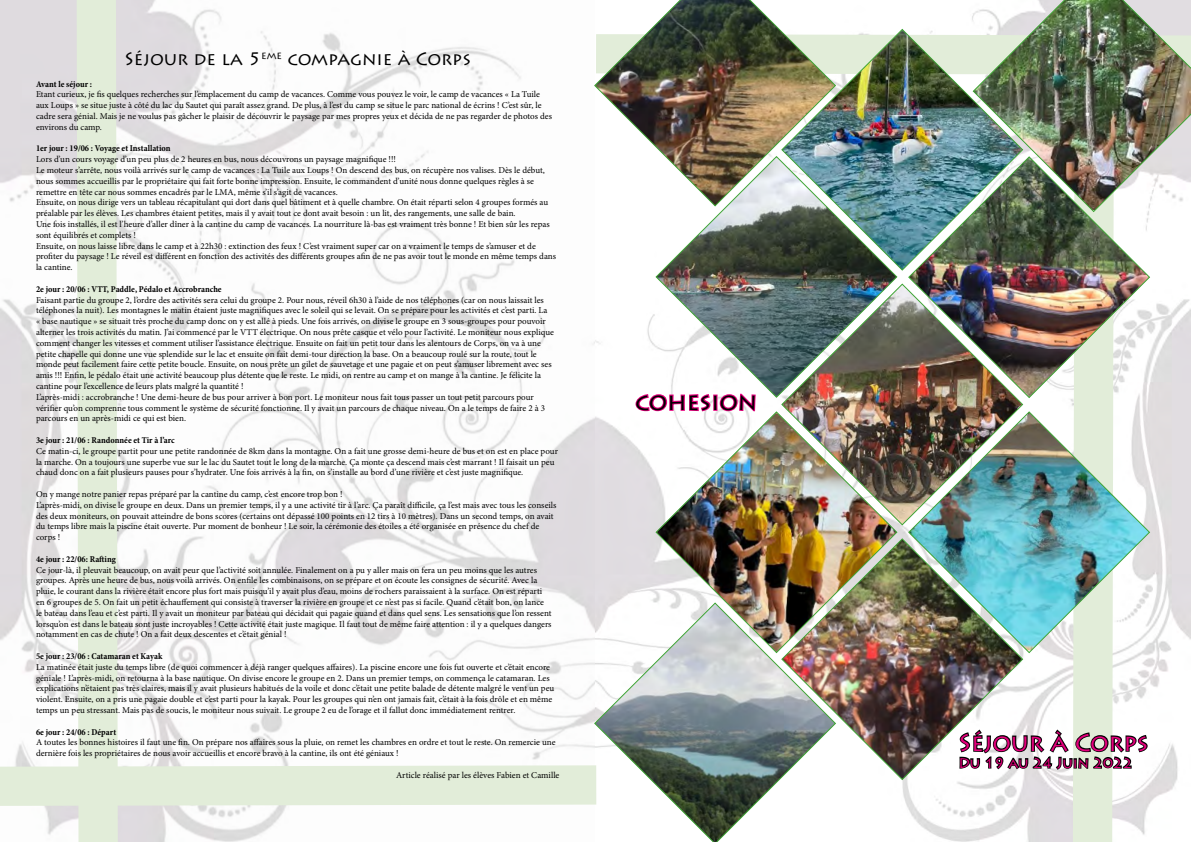
<style>
.page{position:relative;width:1191px;height:842px;background:#fff}
.page>*{position:absolute;margin:0;border:0;box-sizing:border-box;transform-origin:0 0}
.t1{font:24px "Lithos Pro";color:#e6007d}
.t2{font:24px "Lithos Pro";letter-spacing:-.01em;color:#000}
.t3{font:18px "Lithos Pro";color:#000}
.t4{font:14px "Lithos Pro";color:#e6007d}
.t5{font:9px/10.8px "Minion Pro";color:#000}
.t6{font:700 condensed 9px "Minion Pro";color:#000}
</style>
<div class="page">
<img style="left:0;top:0;width:1191px;height:842px">
<h2 class="t3" style="left:124px;top:48px;width:348px">Séjour de la 5<sup>eme</sup> compagnie à Corps</h2>
<p class="t6" style="left:36px;top:78px;width:58px">Avant le séjour :</p>
<p class="t5" style="left:36px;top:89px;width:517px">Etant curieux, je fis quelques recherches sur l’emplacement du camp de vacances. Comme vous pouvez le voir, le camp de vacances « La Tuile aux Loups » se situe juste à côté du lac du Sautet qui paraît assez grand. De plus, à l’est du camp se situe le parc national de écrins ! C’est sûr, le cadre sera génial. Mais je ne voulus pas gâcher le plaisir de découvrir le paysage par mes propres yeux et décida de ne pas regarder de photos des environs du camp.</p>
<p class="t6" style="left:36px;top:142px;width:136px">1er jour : 19/06 : Voyage et Installation</p>
<p class="t5" style="left:36px;top:154px;width:521px">Lors d’un cours voyage d’un peu plus de 2 heures en bus, nous découvrons un paysage magnifique !!!<br>Le moteur s’arrête, nous voilà arrivés sur le camp de vacances : La Tuile aux Loups ! On descend des bus, on récupère nos valises. Dès le début, nous sommes accueillis par le propriétaire qui fait forte bonne impression. Ensuite, le commandent d’unité nous donne quelques règles à se remettre en tête car nous sommes encadrés par le LMA, même s’il s’agit de vacances.<br>Ensuite, on nous dirige vers un tableau récapitulant qui dort dans quel bâtiment et à quelle chambre. On était réparti selon 4 groupes formés au préalable par les élèves. Les chambres étaient petites, mais il y avait tout ce dont avait besoin : un lit, des rangements, une salle de bain.<br>Une fois installés, il est l’heure d’aller dîner à la cantine du camp de vacances. La nourriture là-bas est vraiment très bonne ! Et bien sûr les repas sont équilibrés et complets !<br>Ensuite, on nous laisse libre dans le camp et à 22h30 : extinction des feux ! C’est vraiment super car on a vraiment le temps de s’amuser et de profiter du paysage ! Le réveil est différent en fonction des activités des différents groupes afin de ne pas avoir tout le monde en même temps dans la cantine.</p>
<p class="t6" style="left:36px;top:283px;width:187px">2e jour : 20/06 : VTT, Paddle, Pédalo et Accrobranche</p>
<p class="t5" style="left:36px;top:294px;width:519px">Faisant partie du groupe 2, l’ordre des activités sera celui du groupe 2. Pour nous, réveil 6h30 à l’aide de nos téléphones (car on nous laissait les téléphones la nuit). Les montagnes le matin étaient juste magnifiques avec le soleil qui se levait. On se prépare pour les activités et c’est parti. La<br>« base nautique » se situait très proche du camp donc on y est allé à pieds. Une fois arrivés, on divise le groupe en 3 sous-groupes pour pouvoir alterner les trois activités du matin. J’ai commencé par le VTT électrique. On nous prête casque et vélo pour l’activité. Le moniteur nous explique comment changer les vitesses et comment utiliser l’assistance électrique. Ensuite on fait un petit tour dans les alentours de Corps, on va à une petite chapelle qui donne une vue splendide sur le lac et ensuite on fait demi-tour direction la base. On a beaucoup roulé sur la route, tout le monde peut facilement faire cette petite boucle. Ensuite, on nous prête un gilet de sauvetage et une pagaie et on peut s’amuser librement avec ses amis !!! Enfin, le pédalo était une activité beaucoup plus détente que le reste. Le midi, on rentre au camp et on mange à la cantine. Je félicite la cantine pour l’excellence de leurs plats malgré la quantité !<br>L’après-midi : accrobranche ! Une demi-heure de bus pour arriver à bon port. Le moniteur nous fait tous passer un tout petit parcours pour vérifier qu’on comprenne tous comment le système de sécurité fonctionne. Il y avait un parcours de chaque niveau. On a le temps de faire 2 à 3 parcours en un après-midi ce qui est bien.</p>
<p class="t6" style="left:36px;top:434px;width:140px">3e jour : 21/06 : Randonnée et Tir à l’arc</p>
<p class="t5" style="left:36px;top:446px;width:523px">Ce matin-ci, le groupe partit pour une petite randonnée de 8km dans la montagne. On a fait une grosse demi-heure de bus et on est en place pour la marche. On a toujours une superbe vue sur le lac du Sautet tout le long de la marche. Ça monte ça descend mais c’est marrant ! Il faisait un peu chaud donc on a fait plusieurs pauses pour s’hydrater. Une fois arrivés à la fin, on s’installe au bord d’une rivière et c’est juste magnifique.</p>
<p class="t5" style="left:36px;top:489px;width:522px">On y mange notre panier repas préparé par la cantine du camp, c’est encore trop bon !<br>L’après-midi, on divise le groupe en deux. Dans un premier temps, il y a une activité tir à l’arc. Ça paraît difficile, ça l’est mais avec tous les conseils des deux moniteurs, on pouvait atteindre de bons scores (certains ont dépassé 100 points en 12 tirs à 10 mètres). Dans un second temps, on avait du temps libre mais la piscine était ouverte. Pur moment de bonheur ! Le soir, la cérémonie des étoiles a été organisée en présence du chef de corps !</p>
<p class="t6" style="left:36px;top:553px;width:81px">4e jour : 22/06: Rafting</p>
<p class="t5" style="left:36px;top:564px;width:517px">Ce jour-là, il pleuvait beaucoup, on avait peur que l’activité soit annulée. Finalement on a pu y aller mais on fera un peu moins que les autres groupes. Après une heure de bus, nous voilà arrivés. On enfile les combinaisons, on se prépare et on écoute les consignes de sécurité. Avec la pluie, le courant dans la rivière était encore plus fort mais puisqu’il y avait plus d’eau, moins de rochers paraissaient à la surface. On est réparti en 6 groupes de 5. On fait un petit échauffement qui consiste à traverser la rivière en groupe et ce n’est pas si facile. Quand c’était bon, on lance le bateau dans l’eau et c’est parti. Il y avait un moniteur par bateau qui décidait qui pagaie quand et dans quel sens. Les sensations que l’on ressent lorsqu’on est dans le bateau sont juste incroyables ! Cette activité était juste magique. Il faut tout de même faire attention : il y a quelques dangers notamment en cas de chute ! On a fait deux descentes et c’était génial !</p>
<p class="t6" style="left:36px;top:650px;width:128px">5e jour : 23/06 : Catamaran et Kayak</p>
<p class="t5" style="left:36px;top:662px;width:520px">La matinée était juste du temps libre (de quoi commencer à déjà ranger quelques affaires). La piscine encore une fois fut ouverte et c’était encore géniale ! L’après-midi, on retourna à la base nautique. On divise encore le groupe en 2. Dans un premier temps, on commença le catamaran. Les explications n’étaient pas très claires, mais il y avait plusieurs habitués de la voile et donc c’était une petite balade de détente malgré le vent un peu violent. Ensuite, on a pris une pagaie double et c’est parti pour la kayak. Pour les groupes qui n’en ont jamais fait, c’était à la fois drôle et en même temps un peu stressant. Mais pas de soucis, le moniteur nous suivait. Le groupe 2 eu de l’orage et il fallut donc immédiatement rentrer.</p>
<p class="t6" style="left:36px;top:726px;width:82px">6e jour : 24/06 : Départ</p>
<p class="t5" style="left:36px;top:737px;width:521px">A toutes les bonnes histoires il faut une fin. On prépare nos affaires sous la pluie, on remet les chambres en ordre et tout le reste. On remercie une dernière fois les propriétaires de nous avoir accueillis et encore bravo à la cantine, ils ont été géniaux !</p>
<p class="t5" style="left:396px;top:770px;width:165px">Article réalisé par les élèves Fabien et Camille</p>
<h1 class="t2" style="left:635px;top:388px;width:123px">cohesion</h1>
<h1 class="t1" style="left:958px;top:729px;width:191px">Séjour à Corps</h1>
<h3 class="t4" style="left:958px;top:755px;width:176px">Du 19 au 24 Juin 2022</h3>
</div>
